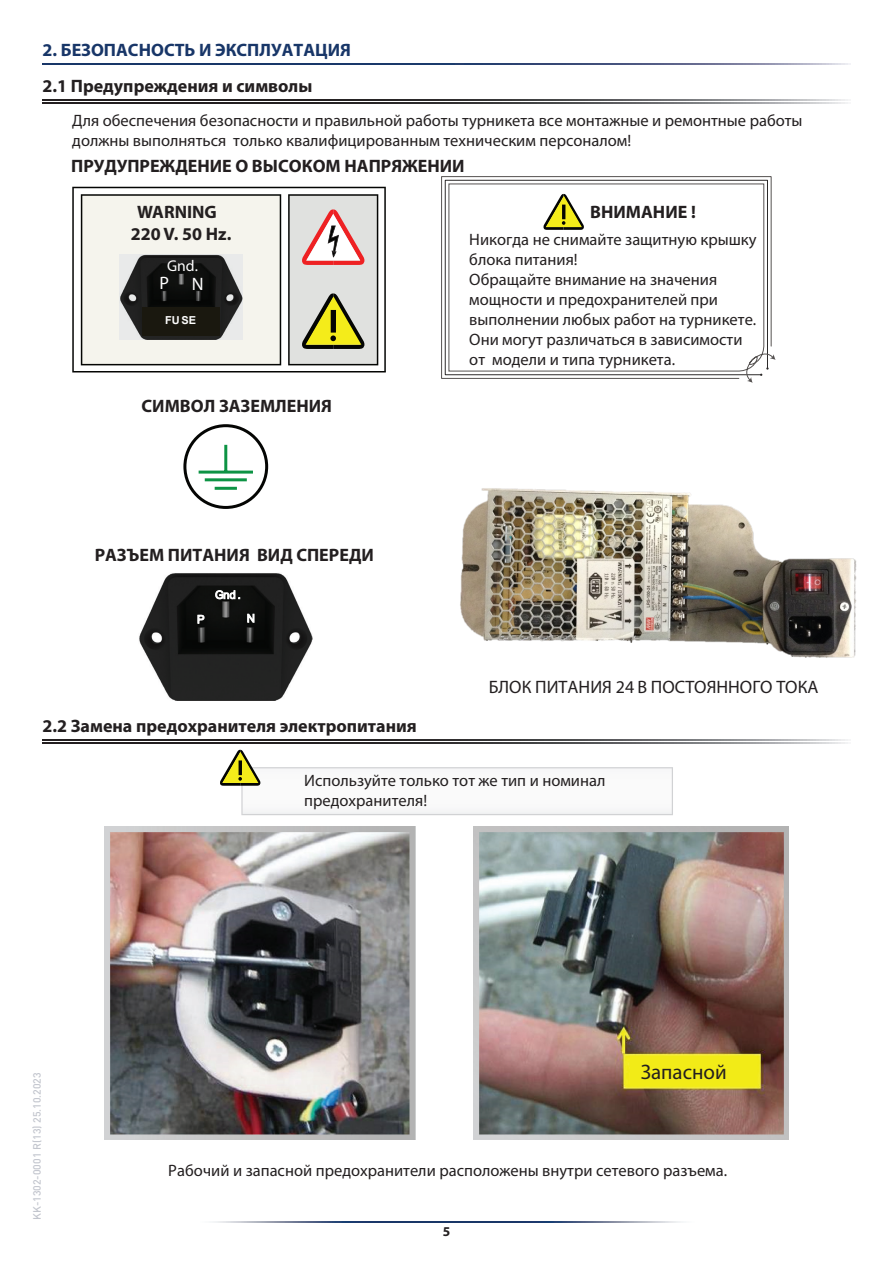
<style>
.page{position:relative;width:893px;height:1263px;background:#fff}
.page>*{position:absolute;margin:0;border:0;box-sizing:border-box;transform-origin:0 0}
.t1{font:21px "Myriad Pro";color:#231f20}
.t2{font:700 18px "Myriad Pro";color:#231f20}
.t3{font:18px "Myriad Pro";color:#231f20}
.t4{font:700 18px "Myriad Pro";color:#183668}
.t5{font:18px "Myriad Pro";color:#fff}
.t6{font:16.5px/19.8px "Myriad Pro";color:#231f20}
.t7{font:15.6px "Myriad Pro";color:#fff}
.t8{font:700 13.5px "Myriad Pro";color:#231f20}
.t9{font:11.25px "Arial";color:#fff}
.t10{font:700 10.95px "Arial";color:#fff}
.t11{font:500 10.5px "DI Nbek";color:#868c9c}
</style>
<div class="page">
<img style="left:213px;top:1221px;width:468px;height:1px">
<svg style="left:43px;top:100px;width:805px;height:1px"></svg>
<svg style="left:43px;top:740px;width:805px;height:1px"></svg>
<svg style="left:43px;top:102px;width:805px;height:2px;background:#4d4b4d"></svg>
<svg style="left:43px;top:742px;width:805px;height:1px"></svg>
<svg style="left:43px;top:64px;width:807px;height:1px"></svg>
<svg style="left:72px;top:187px;width:314px;height:185px"></svg>
<svg style="left:81px;top:194px;width:200px;height:171px;background:#e9e8e1"></svg>
<svg style="left:288px;top:194px;width:90px;height:171px;background:#cdc3b1"></svg>
<img style="left:120px;top:255px;width:122px;height:84px">
<div style="left:143px;top:307px;width:77px;height:28px;background:#1a180f"></div>
<svg style="left:441px;top:176px;width:330px;height:203px"></svg>
<svg style="left:444px;top:180px;width:324px;height:195px"></svg>
<svg style="left:448px;top:183px;width:324px;height:196px"></svg>
<svg style="left:770px;top:354px;width:5px;height:6px"></svg>
<svg style="left:747px;top:377px;width:6px;height:6px"></svg>
<svg style="left:543px;top:194px;width:41px;height:36px"></svg>
<hr style="left:562px;top:205px;width:3px;height:14px;background:#040503">
<div style="left:183px;top:424px;width:85px;height:85px;border:3px solid #040503;border-radius:50%"></div>
<hr style="left:224px;top:445px;width:3px;height:27px;background:#0d9344">
<hr style="left:199px;top:471px;width:54px;height:3px;background:#0d9344">
<hr style="left:205px;top:478px;width:42px;height:3px;background:#0d9344">
<hr style="left:215px;top:487px;width:22px;height:3px;background:#0d9344">
<img style="left:139px;top:573px;width:174px;height:127px">
<svg style="left:220px;top:750px;width:453px;height:65px"></svg>
<hr style="left:239px;top:760px;width:3px;height:15px;background:#040503">
<img style="left:105px;top:827px;width:311px;height:312px">
<img style="left:474px;top:827px;width:314px;height:312px">
<div style="left:630px;top:1056px;width:127px;height:30px;background:#f2eb17"></div>
<img style="left:460px;top:488px;width:397px;height:170px">
<p class="t4" style="left:43px;top:38px;width:310px">2. БЕЗОПАСНОСТЬ И ЭКСПЛУАТАЦИЯ</p>
<p class="t2" style="left:43px;top:74px;width:271px">2.1 Предупреждения и символы</p>
<p class="t6" style="left:72px;top:111px;width:732px">Для обеспечения безопасности и правильной работы турникета все монтажные и ремонтные работы должны выполняться только квалифицированным техническим персоналом!</p>
<p class="t2" style="left:71px;top:154px;width:395px">ПРУДУПРЕЖДЕНИЕ О ВЫСОКОМ НАПРЯЖЕНИИ</p>
<p class="t2" style="left:137px;top:200px;width:81px">WARNING</p>
<p class="t2" style="left:131px;top:222px;width:102px">220 V. 50 Hz.</p>
<p class="t7" style="left:167px;top:256px;width:32px">Gnd.</p>
<p class="t5" style="left:159px;top:272px;width:11px">P</p>
<p class="t5" style="left:192px;top:272px;width:13px">N</p>
<p class="t10" style="left:165px;top:312px;width:32px">FUSE</p>
<p class="t2" style="left:142px;top:394px;width:192px">СИМВОЛ ЗАЗЕМЛЕНИЯ</p>
<p class="t2" style="left:590px;top:200px;width:107px">ВНИМАНИЕ !</p>
<p class="t6" style="left:469px;top:229px;width:289px">Никогда не снимайте защитную крышку блока питания!</p>
<p class="t6" style="left:469px;top:270px;width:289px">Обращайте внимание на значения мощности и предохранителей при выполнении любых работ на турникете.<br>Они могут различаться в зависимости от модели и типа турникета.</p>
<p class="t2" style="left:95px;top:543px;width:281px">РАЗЪЕМ ПИТАНИЯ ВИД СПЕРЕДИ</p>
<p class="t9" style="left:215px;top:587px;width:27px">Gnd .</p>
<p class="t9" style="left:197px;top:612px;width:9px">P</p>
<p class="t9" style="left:247px;top:611px;width:10px">N</p>
<p class="t2" style="left:43px;top:714px;width:376px">2.2 Замена предохранителя электропитания</p>
<p class="t3" style="left:489px;top:676px;width:331px">БЛОК ПИТАНИЯ 24 В ПОСТОЯННОГО ТОКА</p>
<p class="t11" style="left:30px;top:1220px;width:149px;rotate:-90deg">KK-1302-0001 R(13) 25.10.2023</p>
<p class="t6" style="left:304px;top:770px;width:303px">Используйте только тот же тип и номинал предохранителя!</p>
<p class="t1" style="left:641px;top:1059px;width:87px">Запасной</p>
<p class="t6" style="left:168px;top:1160px;width:560px">Рабочий и запасной предохранители расположены внутри сетевого разъема.</p>
<p class="t8" style="left:443px;top:1222px;width:9px">5</p>
</div>
